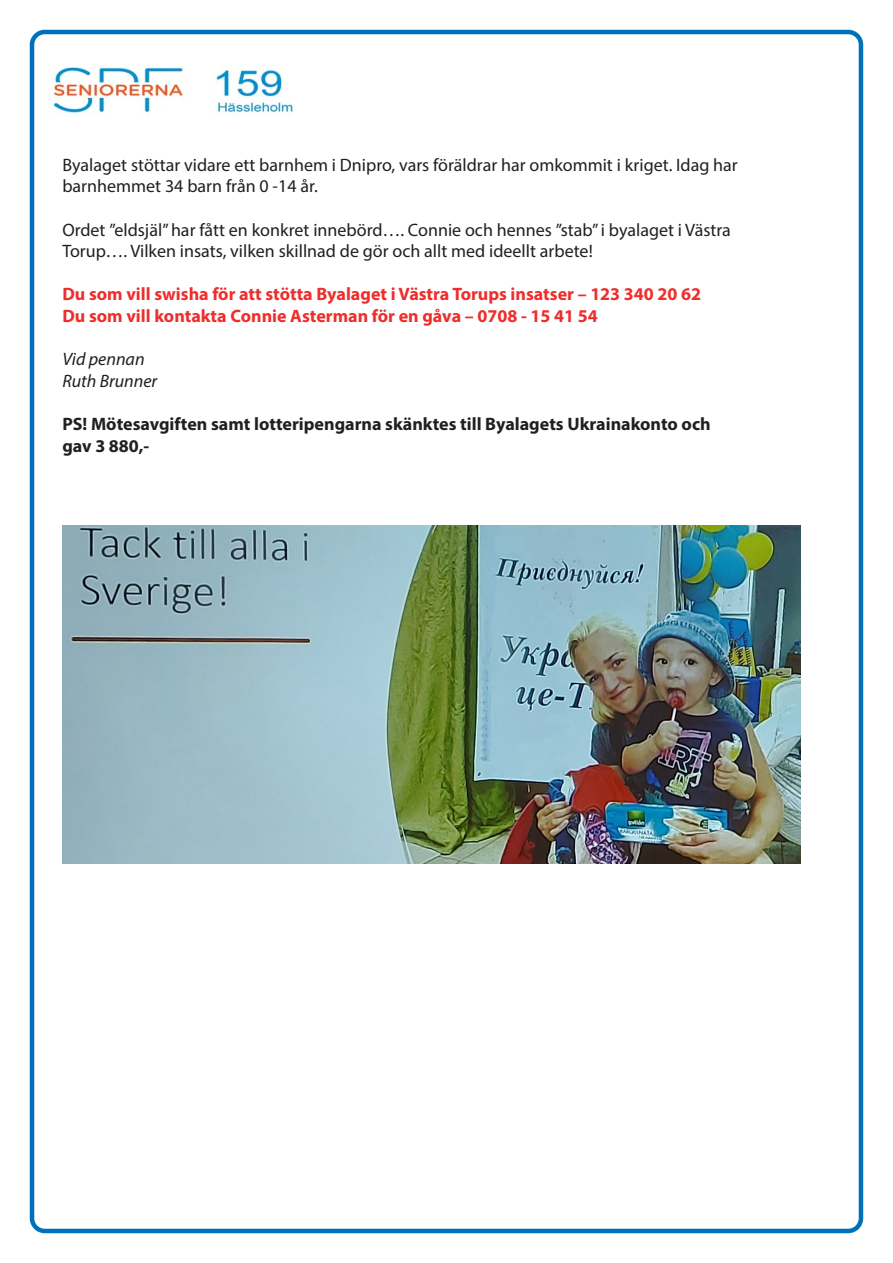
<style>
.page{position:relative;width:893px;height:1263px;background:#fff}
.page>*{position:absolute;margin:0;border:0;box-sizing:border-box;transform-origin:0 0}
.t1{font:18px/21.6px "Myriad Pro";color:#231f20}
.t2{font:700 18px "Myriad Pro";color:#ee2e2c}
.t3{font:700 18px/21.6px "Myriad Pro";color:#231f20}
.t4{font:italic 18px "Myriad Pro";color:#231f20}
</style>
<div class="page">
<div style="left:30px;top:30px;width:833px;height:1203px;border:4px solid #0070ba;border-radius:13px"></div>
<img style="left:53px;top:65px;width:240px;height:51px">
<img style="left:62px;top:525px;width:738px;height:338px">
<p class="t1" style="left:62px;top:154px;width:677px">Byalaget stöttar vidare ett barnhem i Dnipro, vars föräldrar har omkommit i kriget. Idag har barnhemmet 34 barn från 0 -14 år.</p>
<p class="t1" style="left:62px;top:219px;width:670px">Ordet ”eldsjäl” har fått en konkret innebörd…. Connie och hennes ”stab” i byalaget i Västra<br>Torup…. Vilken insats, vilken skillnad de gör och allt med ideellt arbete!</p>
<p class="t2" style="left:62px;top:283px;width:640px">Du som vill swisha för att stötta Byalaget i Västra Torups insatser – 123 340 20 62</p>
<p class="t2" style="left:62px;top:304px;width:537px">Du som vill kontakta Connie Asterman för en gåva – 0708 - 15 41 54</p>
<p class="t4" style="left:62px;top:348px;width:84px">Vid pennan</p>
<p class="t4" style="left:62px;top:370px;width:96px">Ruth Brunner</p>
<p class="t3" style="left:62px;top:413px;width:650px">PS! Mötesavgiften samt lotteripengarna skänktes till Byalagets Ukrainakonto och gav 3 880,-</p>
</div>
